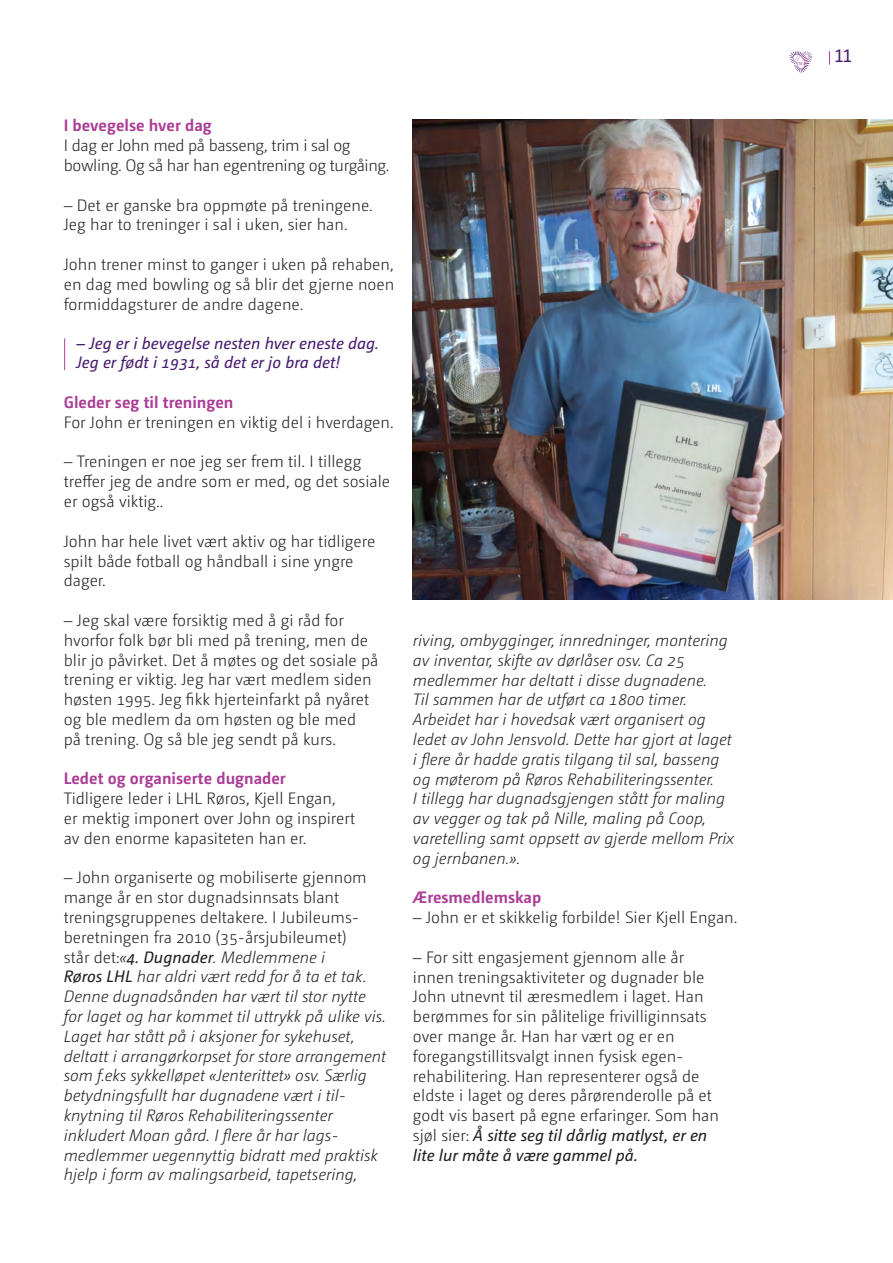
<style>
.page{position:relative;width:893px;height:1263px;background:#fff}
.page>*{position:absolute;margin:0;border:0;box-sizing:border-box;transform-origin:0 0}
.t1{font:18px "Camingo Dos Pro";color:#491d70}
.BRØD_11_13{font:300 16.5px/19.8px "Camingo Dos Pro";color:#231f20}
.BRØD_11_13-2{font:italic 300 16.5px/19.8px "Camingo Dos Pro";color:#231f20}
.BRØD_11_13-3{font:300 16.5px/19.8px "Camingo Dos Pro";letter-spacing:-.02em;color:#231f20}
.Sitat_11_13{font:italic 16.5px/19.5px "Camingo Dos Pro";color:#491d70}
.MELLOM_11_13{font:700 16.5px "Camingo Dos Pro";color:#ab3d96}
.BRØD_11_13-4{font:700 16.5px "Camingo Dos Pro";color:#ab3d96}
.s1{font-style:normal}
.s2{font-weight:400}
.s3{font-weight:400;font-style:italic}
</style>
<div class="page">
<img style="left:412px;top:119px;width:481px;height:481px">
<hr style="left:64px;top:339px;width:1px;height:31px;background:#ab3d96">
<svg style="left:829px;top:51px;width:1px;height:14px"></svg>
<svg style="left:790px;top:51px;width:22px;height:22px"></svg>
<p class="BRØD_11_13-4" style="left:64px;top:116px;width:149px">I bevegelse hver dag</p>
<p class="BRØD_11_13-3" style="left:64px;top:136px;width:327px">I dag er John med på basseng, trim i sal og bowling. Og så har han egentrening og turgåing.</p>
<p class="BRØD_11_13" style="left:64px;top:195px;width:311px">– Det er ganske bra oppmøte på treningene.<br>Jeg har to treninger i sal i uken, sier han.</p>
<p class="BRØD_11_13" style="left:64px;top:254px;width:332px;text-align:justify">John trener minst to ganger i uken på rehaben, en dag med bowling og så blir det gjerne noen formiddagsturer de andre dagene.</p>
<p class="Sitat_11_13" style="left:77px;top:333px;width:304px">– Jeg er i bevegelse nesten hver eneste dag.<br>Jeg er født i 1931, så det er jo bra det!</p>
<p class="MELLOM_11_13" style="left:64px;top:392px;width:171px">Gleder seg til treningen</p>
<p class="BRØD_11_13" style="left:64px;top:412px;width:332px">For John er treningen en viktig del i hverdagen.</p>
<p class="BRØD_11_13" style="left:64px;top:452px;width:328px">– Treningen er noe jeg ser frem til. I tillegg treffer jeg de andre som er med, og det sosiale er også viktig..</p>
<p class="BRØD_11_13" style="left:64px;top:531px;width:313px">John har hele livet vært aktiv og har tidligere spilt både fotball og håndball i sine yngre dager.</p>
<p class="BRØD_11_13" style="left:64px;top:610px;width:316px">– Jeg skal være forsiktig med å gi råd for hvorfor folk bør bli med på trening, men de blir jo påvirket. Det å møtes og det sosiale på trening er viktig. Jeg har vært medlem siden høsten 1995. Jeg fikk hjerteinfarkt på nyåret og ble medlem da om høsten og ble med<br>på trening. Og så ble jeg sendt på kurs.</p>
<p class="MELLOM_11_13" style="left:64px;top:768px;width:223px">Ledet og organiserte dugnader</p>
<p class="BRØD_11_13" style="left:64px;top:788px;width:293px">Tidligere leder i LHL Røros, Kjell Engan,<br>er mektig imponert over John og inspirert av den enorme kapasiteten han er.</p>
<p class="BRØD_11_13-2" style="left:64px;top:868px;width:324px"><span class="s1">– John organiserte og mobiliserte gjennom mange år en stor dugnadsinnsats blant treningsgruppenes deltakere. I Jubileums&shy;beretningen fra 2010 (35-årsjubileumet)<br>står det:</span>«<span class="s2">4. Dugnader</span>. Medlemmene i<br><span class="s2">Røros LHL</span> har aldri vært redd for å ta et tak.<br>Denne dugnadsånden har vært til stor nytte for laget og har kommet til uttrykk på ulike vis.<br>Laget har stått på i aksjoner for sykehuset, deltatt i arrangørkorpset for store arrangement som f.eks sykkelløpet «Jenterittet» osv. Særlig betydningsfullt har dugnadene vært i til&shy;knytning til Røros Rehabiliteringssenter inkludert Moan gård. I flere år har lags&shy;medlemmer uegennyttig bidratt med praktisk hjelp i form av malingsarbeid, tapetsering,</p>
<p class="BRØD_11_13-2" style="left:413px;top:630px;width:323px">riving, ombygginger, innredninger, montering av inventar, skifte av dørlåser osv. Ca 25 medlemmer har deltatt i disse dugnadene.<br>Til sammen har de utført ca 1800 timer.<br>Arbeidet har i hovedsak vært organisert og ledet av John Jensvold. Dette har gjort at laget i flere år hadde gratis tilgang til sal, basseng og møterom på Røros Rehabiliteringssenter.<br>I tillegg har dugnadsgjengen stått for maling av vegger og tak på Nille, maling på Coop, varetelling samt oppsett av gjerde mellom Prix og jernbanen.».</p>
<p class="MELLOM_11_13" style="left:413px;top:888px;width:130px">Æresmedlemskap</p>
<p class="BRØD_11_13" style="left:413px;top:908px;width:326px">– John er et skikkelig forbilde! Sier Kjell Engan.</p>
<p class="BRØD_11_13" style="left:413px;top:947px;width:307px">– For sitt engasjement gjennom alle år innen treningsaktiviteter og dugnader ble John utnevnt til æresmedlem i laget. Han berømmes for sin pålitelige frivilliginnsats over mange år. Han har vært og er en foregangstillitsvalgt innen fysisk egen&shy;rehabilitering. Han representerer også de eldste i laget og deres pårørenderolle på et godt vis basert på egne erfaringer. Som han sjøl sier: <span class="s3">Å sitte seg til dårlig matlyst, er en lite lur måte å være gammel på.</span></p>
<p class="t1" style="left:834px;top:45px;width:19px">11</p>
</div>
